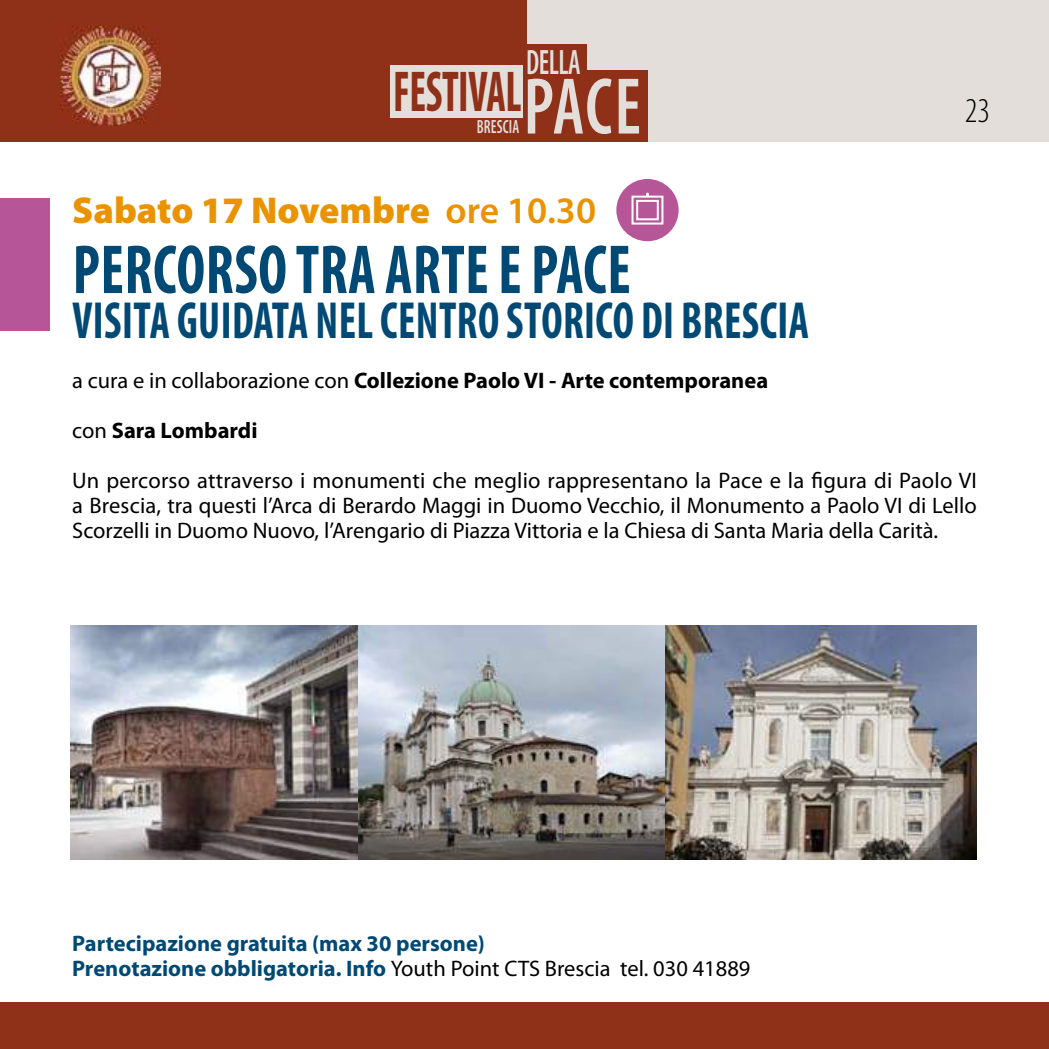
<style>
.page{position:relative;width:1049px;height:1049px;background:#fff}
.page>*{position:absolute;margin:0;border:0;box-sizing:border-box;transform-origin:0 0}
.t1{font:600 condensed 81px "Myriad Pro";color:#e3deda;scale:.87 1}
.t2{font:700 condensed 70px "Myriad Pro";letter-spacing:.01em;color:#004974;scale:.85 1}
.t3{font:700 condensed 58px "Myriad Pro";letter-spacing:-.01em;color:#8f3019;scale:.73 1}
.t4{font:700 condensed 52.5px "Myriad Pro";letter-spacing:.01em;color:#004974;scale:.84 1}
.t5{font:900 37.5px "Myriad Pro";color:#ea9300}
.t6{font:600 condensed 35.5px "Myriad Pro";letter-spacing:-.02em;color:#e3deda;scale:.79 1}
.t7{font:300 condensed 35px "Myriad Pro";color:#000}
.t8{font:22.5px/25px "Myriad Pro";color:#000;text-align:justify}
.t9{font:700 22.5px/25px "Myriad Pro";color:#004974}
.t10{font:700 22.5px "Myriad Pro";color:#000}
.t11{font:600 condensed 19.25px "Myriad Pro";letter-spacing:.01em;color:#e3deda;scale:.8 1}
.s1{font-weight:600}
.s2{font-weight:400}
.s3{font-weight:400;color:#000}
</style>
<div class="page">
<div style="left:0;top:0;width:1049px;height:142px;background:#e3deda"></div>
<div style="left:0;top:0;width:526px;height:142px;background:#8f3019"></div>
<div style="left:390px;top:65px;width:133px;height:52px;background:#e3deda"></div>
<div style="left:523px;top:44px;width:63px;height:49px;background:#8f3019"></div>
<div style="left:523px;top:70px;width:124px;height:72px;background:#8f3019"></div>
<img style="left:61px;top:27px;width:99px;height:99px">
<div style="left:0;top:1003px;width:1049px;height:46px;background:#8f3019"></div>
<div style="left:0;top:198px;width:50px;height:133px;background:#b65598"></div>
<div style="left:616px;top:179px;width:63px;height:62px;background:#b65598;border-radius:50%"></div>
<svg style="left:631px;top:194px;width:33px;height:31px"></svg>
<img style="left:357px;top:625px;width:308px;height:234px">
<img style="left:665px;top:625px;width:311px;height:234px">
<img style="left:71px;top:625px;width:286px;height:234px">
<h3 class="t6" style="left:526px;top:41px;width:71px">DELLA</h3>
<h1 class="t1" style="left:524px;top:57px;width:136px">PACE</h1>
<h3 class="t3" style="left:393px;top:55px;width:177px">FESTIVAL</h3>
<p class="t11" style="left:477px;top:115px;width:55px">BRESCIA</p>
<h3 class="t7" style="left:965px;top:90px;width:27px">23</h3>
<h3 class="t5" style="left:72px;top:185px;width:525px">Sabato 17 Novembre <span class="s1">ore 10.30</span></h3>
<h2 class="t2" style="left:73px;top:226px;width:658px">PERCORSO TRA ARTE E PACE</h2>
<h3 class="t4" style="left:73px;top:288px;width:878px">VISITA GUIDATA NEL CENTRO STORICO DI BRESCIA</h3>
<p class="t10" style="left:72px;top:366px;width:697px"><span class="s2">a cura e in collaborazione con</span> Collezione Paolo VI - Arte contemporanea</p>
<p class="t10" style="left:72px;top:416px;width:187px"><span class="s2">con</span> Sara Lombardi</p>
<p class="t8" style="left:72px;top:468px;width:906px">Un percorso attraverso i monumenti che meglio rappresentano la Pace e la figura di Paolo VI a Brescia, tra questi l’Arca di Berardo Maggi in Duomo Vecchio, il Monumento a Paolo VI di Lello Scorzelli in Duomo Nuovo, l’Arengario di Piazza Vittoria e la Chiesa di Santa Maria della Carità.</p>
<p class="t9" style="left:72px;top:930px;width:680px">Partecipazione gratuita (max 30 persone)<br>Prenotazione obbligatoria. Info <span class="s3">Youth Point CTS Brescia tel. 030 41889</span></p>
</div>
